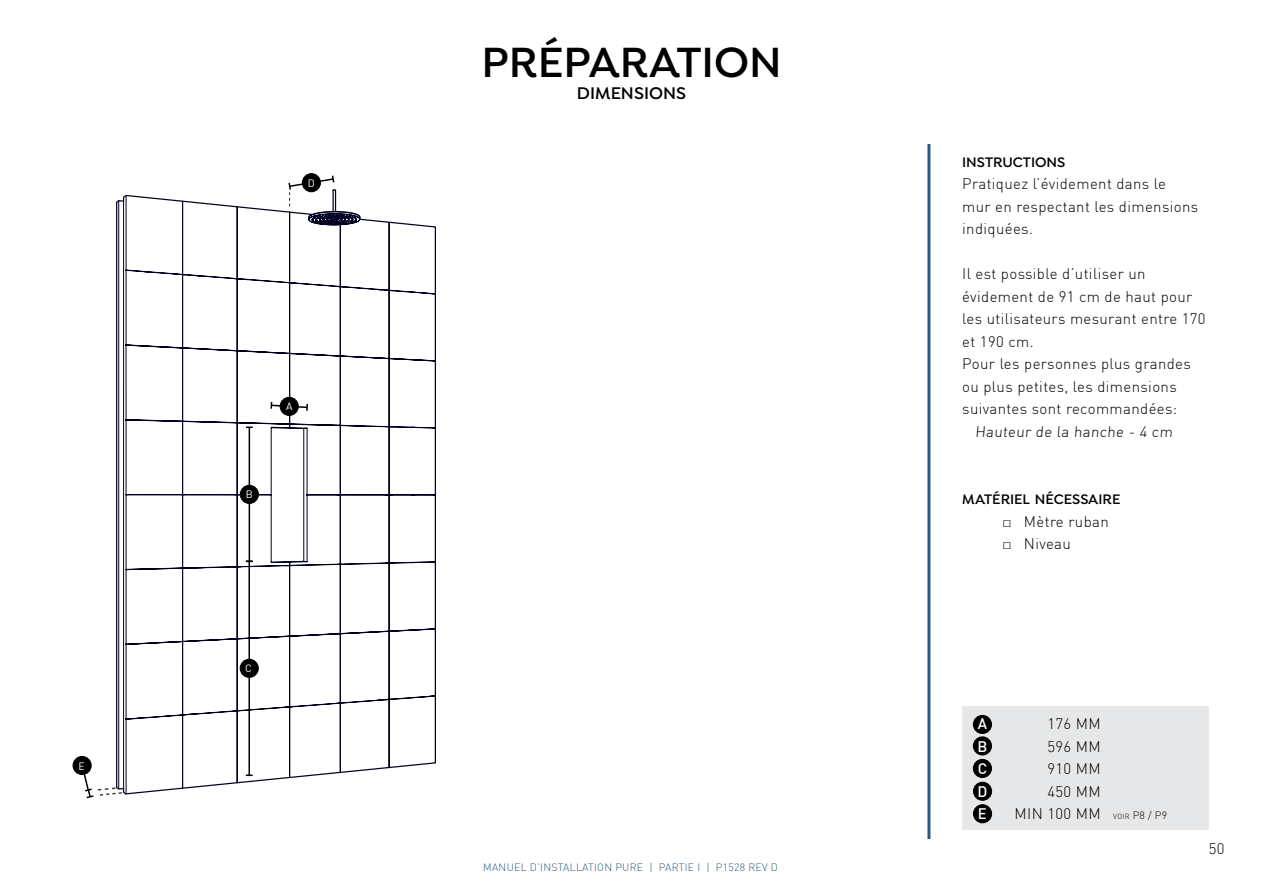
<style>
.page{position:relative;width:1263px;height:893px;background:#fff}
.page>*{position:absolute;margin:0;border:0;box-sizing:border-box;transform-origin:0 0}
.t1{font:600 45px "Isidora";color:#000}
.t2{font:600 18px "Isidora";color:#000}
.t3{font:300 15px/22.5px "DIN";letter-spacing:.025em;color:#000}
.t4{font:500 15px/22.5px "DIN";color:#fff;text-align:justify}
.t5{font:600 14.7px "Isidora";color:#000}
.t6{font:300 10.5px "DIN";letter-spacing:.025em;color:#295a80}
.t7{font:300 10.5px "DIN";color:#000}
.t8{font:10.5px "DIN";color:#fff}
.s1{font-family:"Times New Roman";font-weight:400}
.s2{font-size:7.35px}
</style>
<div class="page">
<hr style="left:927px;top:144px;width:3px;height:695px;background:#295a80">
<svg style="left:116px;top:194px;width:320px;height:601px"></svg>
<svg style="left:270px;top:402px;width:39px;height:9px"></svg>
<hr style="left:249px;top:427px;width:1px;height:134px;background:#000">
<svg style="left:246px;top:426px;width:7px;height:2px"></svg>
<hr style="left:248px;top:561px;width:2px;height:214px;background:#000">
<svg style="left:246px;top:774px;width:7px;height:2px"></svg>
<div style="left:302px;top:173px;width:19px;height:19px;border:1px solid #000;border-radius:50%"></div>
<div style="left:73px;top:756px;width:18px;height:18px;background:#000;border-radius:50%"></div>
<div style="left:73px;top:756px;width:19px;height:19px;border:1px solid #000;border-radius:50%"></div>
<div style="left:280px;top:397px;width:18px;height:18px;background:#000;border-radius:50%"></div>
<div style="left:280px;top:397px;width:19px;height:19px;border:1px solid #000;border-radius:50%"></div>
<div style="left:240px;top:485px;width:18px;height:18px;background:#000;border-radius:50%"></div>
<div style="left:240px;top:485px;width:19px;height:19px;border:1px solid #000;border-radius:50%"></div>
<div style="left:240px;top:659px;width:18px;height:18px;background:#000;border-radius:50%"></div>
<div style="left:240px;top:659px;width:19px;height:19px;border:1px solid #000;border-radius:50%"></div>
<svg style="left:287px;top:174px;width:74px;height:52px"></svg>
<svg style="left:80px;top:763px;width:43px;height:36px"></svg>
<div style="left:962px;top:706px;width:247px;height:124px;background:#e6e7e8"></div>
<div style="left:973px;top:782px;width:18px;height:18px;background:#000;border-radius:50%"></div>
<div style="left:973px;top:782px;width:19px;height:19px;border:1px solid #000;border-radius:50%"></div>
<div style="left:973px;top:737px;width:18px;height:18px;background:#000;border-radius:50%"></div>
<div style="left:973px;top:736px;width:19px;height:19px;border:1px solid #000;border-radius:50%"></div>
<div style="left:973px;top:715px;width:18px;height:18px;background:#000;border-radius:50%"></div>
<div style="left:973px;top:715px;width:19px;height:19px;border:1px solid #000;border-radius:50%"></div>
<div style="left:973px;top:805px;width:18px;height:18px;background:#000;border-radius:50%"></div>
<div style="left:973px;top:804px;width:19px;height:19px;border:1px solid #000;border-radius:50%"></div>
<div style="left:973px;top:759px;width:18px;height:18px;background:#000;border-radius:50%"></div>
<div style="left:973px;top:759px;width:19px;height:19px;border:1px solid #000;border-radius:50%"></div>
<p class="t8" style="left:78px;top:759px;width:8px">E</p>
<p class="t8" style="left:308px;top:176px;width:9px">D</p>
<p class="t8" style="left:246px;top:488px;width:9px">B</p>
<p class="t8" style="left:286px;top:400px;width:8px">A</p>
<p class="t8" style="left:245px;top:662px;width:8px">C</p>
<h1 class="t1" style="left:481px;top:35px;width:302px">PRÉPARATION</h1>
<p class="t2" style="left:577px;top:82px;width:111px">DIMENSIONS</p>
<p class="t6" style="left:483px;top:861px;width:296px">MANUEL D’INSTALLATION PURE | PARTIE I | P1528 REV D</p>
<p class="t5" style="left:962px;top:153px;width:105px">INSTRUCTIONS</p>
<p class="t3" style="left:962px;top:172px;width:238px">Pratiquez l’évidement dans le<br>mur en respectant les dimensions indiquées.</p>
<p class="t3" style="left:962px;top:262px;width:185px">Il est possible d’utiliser un</p>
<p class="t3" style="left:962px;top:285px;width:232px">évidement de 91 cm de haut pour</p>
<p class="t3" style="left:962px;top:307px;width:245px">les utilisateurs mesurant entre 170</p>
<p class="t3" style="left:962px;top:330px;width:73px">et 190 cm.</p>
<p class="t3" style="left:962px;top:352px;width:230px">Pour les personnes plus grandes</p>
<p class="t3" style="left:962px;top:375px;width:216px">ou plus petites, les dimensions</p>
<p class="t3" style="left:962px;top:397px;width:217px">suivantes sont recommandées:</p>
<p class="t3" style="left:975px;top:420px;width:201px">Hauteur de la hanche - 4 cm</p>
<p class="t5" style="left:962px;top:491px;width:160px">MATÉRIEL NÉCESSAIRE</p>
<p class="t3" style="left:1002px;top:510px;width:108px"><span class="s1">□</span> Mètre ruban</p>
<p class="t3" style="left:1002px;top:532px;width:70px"><span class="s1">□</span> Niveau</p>
<p class="t4" style="left:977px;top:712px;width:11px">A B C D E</p>
<p class="t3" style="left:1015px;top:712px;width:88px;text-align:right">176 MM<br>596 MM<br>910 MM<br>450 MM<br>MIN 100 MM</p>
<p class="t7" style="left:1113px;top:809px;width:55px"><span class="s2">VOIR</span> P8 / P9</p>
<p class="t3" style="left:1209px;top:837px;width:17px">50</p>
</div>
